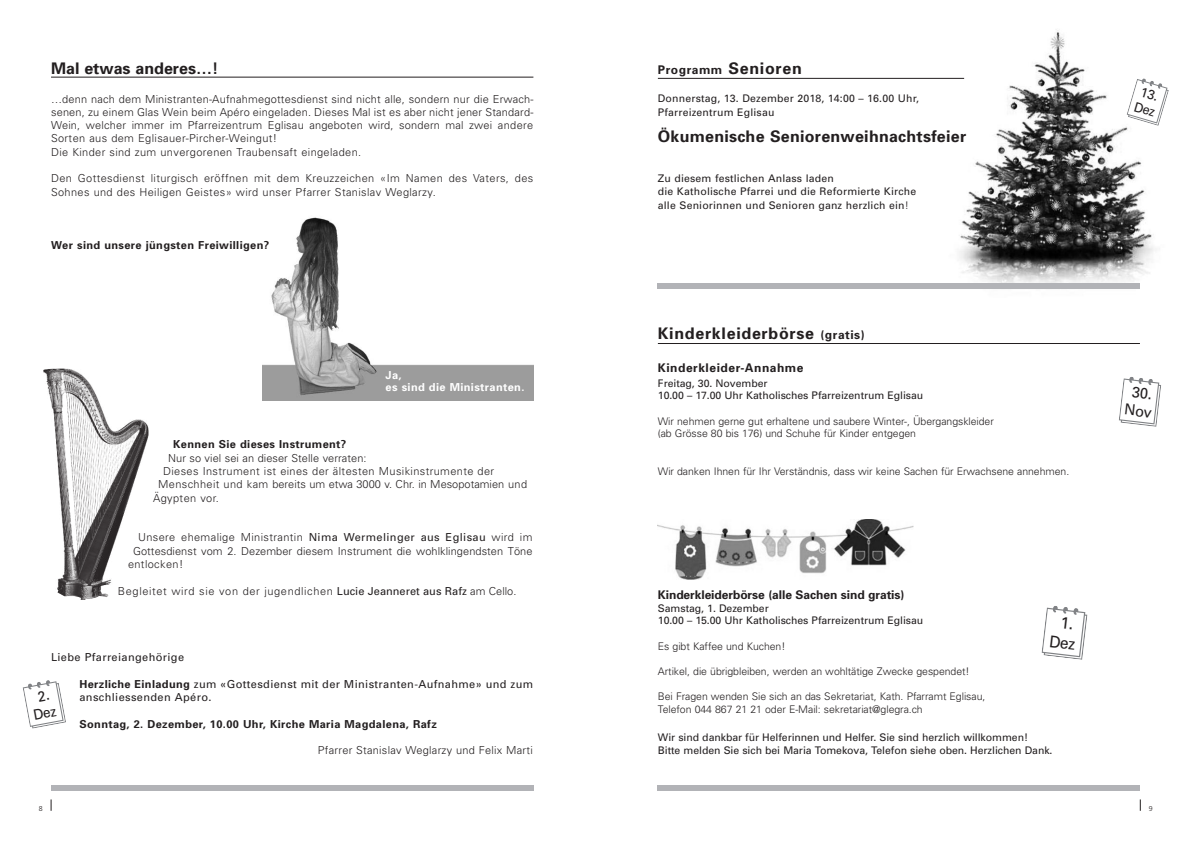
<style>
.page{position:relative;width:1191px;height:842px;background:#fff}
.page>*{position:absolute;margin:0;border:0;box-sizing:border-box;transform-origin:0 0}
.t1{font:700 16px "Univers";letter-spacing:.015em;color:#231f20}
.t2{font:700 16px "Univers";letter-spacing:.045em;color:#231f20}
.t3{font:700 12px "Univers";letter-spacing:-.005em;color:#231f20}
.t4{font:700 12px "Univers";letter-spacing:.045em;color:#231f20}
.t5{font:300 11px/13.3px "Univers";letter-spacing:.02em;color:#231f20}
.t6{font:700 11px "Univers";letter-spacing:.035em;color:#231f20}
.t7{font:11px/13.3px "Univers";letter-spacing:.035em;color:#231f20}
.t8{font:300 11px "Univers";letter-spacing:.055em;color:#231f20}
.t9{font:300 11px "Univers";color:#231f20}
.t10{font:700 11px/12px "Univers";letter-spacing:.035em;color:#fff}
.t11{font:300 10.5px/12.6px "Univers";letter-spacing:-.005em;color:#231f20}
.t12{font:10.5px/12.6px "Univers";letter-spacing:-.005em;color:#231f20}
.t13{font:10.5px/13.3px "Univers";letter-spacing:.015em;color:#231f20}
.t14{font:300 7px "Frutiger";color:#231f20}
.s1{font-weight:400}
.s2{font-weight:700}
.s3{font-size:16px}
.s4{font-weight:300}
.s5{font-size:12px}
</style>
<div class="page">
<img style="left:657px;top:519px;width:256px;height:61px">
<img style="left:925px;top:30px;width:244px;height:253px">
<img style="left:262px;top:217px;width:271px;height:183px">
<svg style="left:1140px;top:799px;width:1px;height:12px"></svg>
<div style="left:658px;top:785px;width:482px;height:6px;background:#b2b3b7"></div>
<div style="left:658px;top:283px;width:482px;height:6px;background:#b2b3b7"></div>
<div style="left:51px;top:785px;width:482px;height:6px;background:#b2b3b7"></div>
<svg style="left:51px;top:799px;width:1px;height:12px"></svg>
<hr style="left:51px;top:77px;width:482px;height:1px;background:#231f20">
<img style="left:43px;top:369px;width:105px;height:231px">
<hr style="left:658px;top:78px;width:306px;height:1px;background:#231f20">
<hr style="left:658px;top:343px;width:482px;height:1px;background:#231f20">
<svg style="left:23px;top:680px;width:43px;height:49px"></svg>
<svg style="left:1126px;top:78px;width:42px;height:48px"></svg>
<svg style="left:1119px;top:377px;width:42px;height:50px"></svg>
<svg style="left:1041px;top:606px;width:46px;height:54px"></svg>
<h1 class="t1" style="left:51px;top:62px;width:169px">Mal etwas anderes…!</h1>
<p class="t5" style="left:51px;top:93px;width:484px">…denn nach dem Ministranten-Aufnahmegottesdienst sind nicht alle, sondern nur die Erwach&shy;senen, zu einem Glas Wein beim Apéro eingeladen. Dieses Mal ist es aber nicht jener Standard-Wein, welcher immer im Pfarreizentrum Eglisau angeboten wird, sondern mal zwei andere Sorten aus dem Eglisauer-Pircher-Weingut!<br>Die Kinder sind zum unvergorenen Traubensaft eingeladen.</p>
<p class="t5" style="left:51px;top:173px;width:484px">Den Gottesdienst liturgisch eröffnen mit dem Kreuzzeichen «Im Namen des Vaters, des<br>Sohnes und des Heiligen Geistes» wird unser Pfarrer Stanislav Weglarzy.</p>
<p class="t6" style="left:51px;top:241px;width:220px">Wer sind unsere jüngsten Freiwilligen?</p>
<p class="t10" style="left:386px;top:370px;width:140px">Ja,<br>es sind die Ministranten.</p>
<p class="t6" style="left:173px;top:440px;width:175px">Kennen Sie dieses Instrument?</p>
<p class="t5" style="left:168px;top:452px;width:200px">Nur so viel sei an dieser Stelle verraten:</p>
<p class="t5" style="left:163px;top:465px;width:333px">Dieses Instrument ist eines der ältesten Musikinstrumente der</p>
<p class="t9" style="left:158px;top:480px;width:370px">Menschheit und kam bereits um etwa 3000 v. Chr. in Mesopotamien und</p>
<p class="t5" style="left:153px;top:492px;width:67px">Ägypten vor.</p>
<p class="t5" style="left:138px;top:532px;width:396px">Unsere ehemalige Ministrantin <span class="s1">Nima Wermelinger aus Eglisau</span> wird im</p>
<p class="t5" style="left:133px;top:545px;width:401px">Gottesdienst vom 2. Dezember diesem Instrument die wohlklingendsten Töne</p>
<p class="t5" style="left:128px;top:558px;width:57px">entlocken!</p>
<p class="t8" style="left:118px;top:587px;width:400px">Begleitet wird sie von der jugendlichen <span class="s1">Lucie Jeanneret aus Rafz</span> am Cello.</p>
<p class="t7" style="left:51px;top:652px;width:135px">Liebe Pfarreiangehörige</p>
<p class="t7" style="left:79px;top:678px;width:455px"><span class="s2">Herzliche Einladung</span> zum «Gottesdienst mit der Ministranten-Aufnahme» und zum anschliessenden Apéro.</p>
<p class="t6" style="left:79px;top:720px;width:359px">Sonntag, 2. Dezember, 10.00 Uhr, Kirche Maria Magdalena, Rafz</p>
<p class="t5" style="left:318px;top:745px;width:216px">Pfarrer Stanislav Weglarzy und Felix Marti</p>
<p class="t4" style="left:658px;top:65px;width:145px">Programm <span class="s3">Senioren</span></p>
<p class="t13" style="left:658px;top:93px;width:263px">Donnerstag, 13. Dezember 2018, 14:00 – 16.00 Uhr,<br>Pfarreizentrum Eglisau</p>
<h1 class="t1" style="left:658px;top:131px;width:310px">Ökumenische Seniorenweihnachtsfeier</h1>
<p class="t13" style="left:658px;top:173px;width:260px">Zu diesem festlichen Anlass laden<br>die Katholische Pfarrei und die Reformierte Kirche alle Seniorinnen und Senioren ganz herzlich ein<span class="s4">!</span></p>
<h1 class="t2" style="left:658px;top:327px;width:208px">Kinderkleiderbörse <span class="s5">(gratis)</span></h1>
<p class="t4" style="left:658px;top:363px;width:147px">Kinderkleider-Annahme</p>
<p class="t12" style="left:658px;top:378px;width:267px">Freitag, 30. November<br>10.00 – 17.00 Uhr Katholisches Pfarreizentrum Eglisau</p>
<p class="t11" style="left:658px;top:415px;width:337px">Wir nehmen gerne gut erhaltene und saubere Winter-, Übergangskleider (ab Grösse 80 bis 176) und Schuhe für Kinder entgegen</p>
<p class="t11" style="left:658px;top:466px;width:413px">Wir danken Ihnen für Ihr Verständnis, dass wir keine Sachen für Erwachsene annehmen.</p>
<p class="t3" style="left:658px;top:590px;width:248px">Kinderkleiderbörse (alle Sachen sind gratis)</p>
<p class="t12" style="left:658px;top:603px;width:267px">Samstag, 1. Dezember<br>10.00 – 15.00 Uhr Katholisches Pfarreizentrum Eglisau</p>
<p class="t11" style="left:658px;top:640px;width:129px">Es gibt Kaffee und Kuchen!</p>
<p class="t11" style="left:658px;top:666px;width:313px">Artikel, die übrigbleiben, werden an wohltätige Zwecke gespendet!</p>
<p class="t11" style="left:658px;top:691px;width:329px">Bei Fragen wenden Sie sich an das Sekretariat, Kath. Pfarramt Eglisau,<br>Telefon 044 867 21 21 oder E-Mail: sekretariat@glegra.ch</p>
<p class="t12" style="left:658px;top:731px;width:396px;line-height:13.3px">Wir sind dankbar für Helferinnen und Helfer. Sie sind herzlich willkommen!<br>Bitte melden Sie sich bei Maria Tomekova, Telefon siehe oben. Herzlichen Dank.</p>
<p class="t14" style="left:39px;top:805px;width:5px">8</p>
<p class="t14" style="left:1149px;top:805px;width:5px">9</p>
</div>
